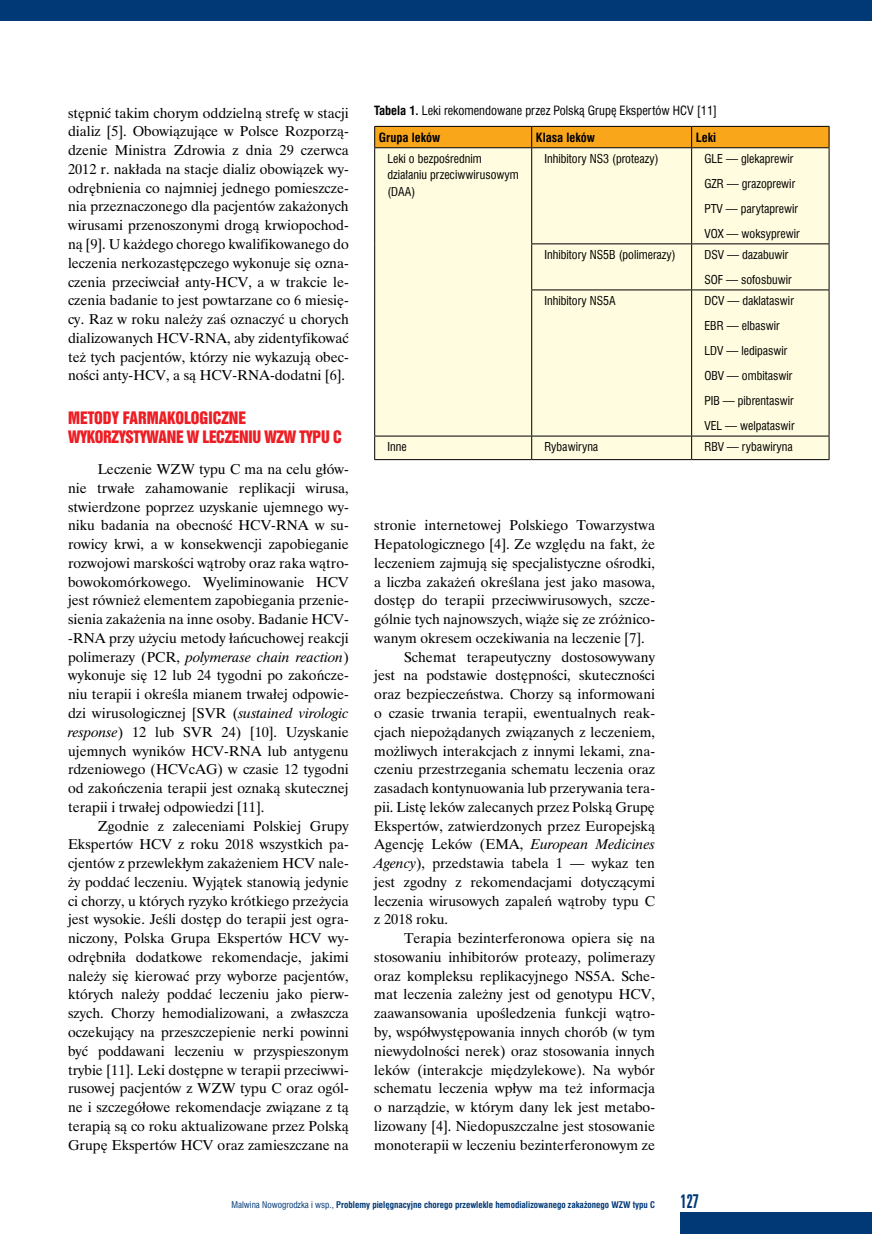
<style>
.page{position:relative;width:872px;height:1234px;background:#fff}
.page>*{position:absolute;margin:0;border:0;box-sizing:border-box;transform-origin:0 0}
.t1{font:18px "Swis 924 EU";color:#003976}
._35_Śródtytuł_I{font:15.75px/18.8px "Swis 921 EU";letter-spacing:-.02em;color:#ed1d24}
._30_Tekst{font:14.25px/18.8px "Time Ibis EE";color:#000;text-align:justify}
._40_Tabela_-_tytuł{font:12.45px "Swis 721 Cn EU";color:#000}
._40_Tabela_-_nagłówe{font:700 12.45px "Swis 721 Cn EU";color:#000}
._40_Tabela_-_tekst{font:12px/16.5px "Swis 721 Cn EU";color:#000}
.t2{font:700 9px "Swis 721 Cn EU";color:#003976}
.s1{font-style:italic}
.s2{font-weight:700}
.s3{font-weight:400}
</style>
<div class="page">
<div style="left:680px;top:1212px;width:192px;height:21px;background:#003976"></div>
<div style="left:0;top:0;width:872px;height:21px;background:#003976"></div>
<div style="left:375px;top:148px;width:453px;height:311px;background:#fffcdf"></div>
<svg style="left:531px;top:436px;width:1px;height:23px"></svg>
<svg style="left:691px;top:436px;width:1px;height:23px"></svg>
<div style="left:374px;top:126px;width:455px;height:21px;background:#faa61a"></div>
<svg style="left:374px;top:436px;width:1px;height:23px"></svg>
<svg style="left:828px;top:436px;width:1px;height:23px"></svg>
<hr style="left:374px;top:459px;width:157px;height:1px;background:#000">
<hr style="left:531px;top:459px;width:160px;height:1px;background:#000">
<hr style="left:691px;top:459px;width:138px;height:1px;background:#000">
<hr style="left:374px;top:147px;width:157px;height:1px;background:#000">
<hr style="left:374px;top:148px;width:1px;height:96px;background:#000">
<hr style="left:374px;top:244px;width:1px;height:46px;background:#000">
<hr style="left:374px;top:290px;width:1px;height:145px;background:#000">
<hr style="left:374px;top:435px;width:157px;height:1px;background:#000">
<hr style="left:531px;top:147px;width:160px;height:1px;background:#000">
<hr style="left:531px;top:148px;width:1px;height:95px;background:#000">
<hr style="left:691px;top:147px;width:138px;height:1px;background:#000">
<hr style="left:691px;top:148px;width:1px;height:95px;background:#000">
<hr style="left:828px;top:148px;width:1px;height:95px;background:#000">
<hr style="left:531px;top:243px;width:160px;height:1px;background:#000">
<hr style="left:531px;top:244px;width:1px;height:45px;background:#000">
<hr style="left:691px;top:243px;width:138px;height:1px;background:#000">
<hr style="left:691px;top:244px;width:1px;height:45px;background:#000">
<hr style="left:828px;top:244px;width:1px;height:45px;background:#000">
<hr style="left:531px;top:289px;width:160px;height:1px;background:#000">
<hr style="left:531px;top:290px;width:1px;height:145px;background:#000">
<hr style="left:531px;top:435px;width:160px;height:1px;background:#000">
<hr style="left:691px;top:289px;width:138px;height:1px;background:#000">
<hr style="left:691px;top:290px;width:1px;height:145px;background:#000">
<hr style="left:828px;top:290px;width:1px;height:145px;background:#000">
<hr style="left:691px;top:435px;width:138px;height:1px;background:#000">
<p class="_30_Tekst" style="left:68px;top:103px;width:282px">stępnić takim chorym oddzielną strefę w stacji dializ [5]. Obowiązujące w Polsce Rozporzą&shy;dzenie Ministra Zdrowia z dnia 29 czerwca 2012 r. nakłada na stacje dializ obowiązek wy&shy;odrębnienia co najmniej jednego pomieszcze&shy;nia przeznaczonego dla pacjentów zakażonych wirusami przenoszonymi drogą krwiopochod&shy;ną [9]. U każdego chorego kwalifikowanego do leczenia nerkozastępczego wykonuje się ozna&shy;czenia przeciwciał anty-HCV, a w trakcie le&shy;czenia badanie to jest powtarzane co 6 miesię&shy;cy. Raz w roku należy zaś oznaczyć u chorych dializowanych HCV-RNA, aby zidentyfikować też tych pacjentów, którzy nie wykazują obec&shy;ności anty-HCV, a są HCV-RNA-dodatni [6].</p>
<p class="_35_Śródtytuł_I" style="left:68px;top:408px;width:275px">METODY FARMAKOLOGICZNE<br>WYKORZYSTYWANE W LECZENIU WZW TYPU C</p>
<p class="_30_Tekst" style="left:68px;top:459px;width:282px;text-indent:30px">Leczenie WZW typu C ma na celu głów&shy;nie trwałe zahamowanie replikacji wirusa, stwierdzone poprzez uzyskanie ujemnego wy&shy;niku badania na obecność HCV-RNA w su&shy;rowicy krwi, a w konsekwencji zapobieganie rozwojowi marskości wątroby oraz raka wątro&shy;bowokomórkowego. Wyeliminowanie HCV jest również elementem zapobiegania przenie&shy;sienia zakażenia na inne osoby. Badanie HCV--RNA przy użyciu metody łańcuchowej reakcji polimerazy (PCR, <span class="s1">polymerase chain reaction</span>) wykonuje się 12 lub 24 tygodni po zakończe&shy;niu terapii i określa mianem trwałej odpowie&shy;dzi wirusologicznej [SVR (<span class="s1">sustained virologic response</span>) 12 lub SVR 24) [10]. Uzyskanie ujemnych wyników HCV-RNA lub antygenu rdzeniowego (HCVcAG) w czasie 12 tygodni od zakończenia terapii jest oznaką skutecznej terapii i trwałej odpowiedzi [11].</p>
<p class="_30_Tekst" style="left:68px;top:816px;width:282px;text-indent:30px">Zgodnie z zaleceniami Polskiej Grupy Ekspertów HCV z roku 2018 wszystkich pa&shy;cjentów z przewlekłym zakażeniem HCV nale&shy;ży poddać leczeniu. Wyjątek stanowią jedynie ci chorzy, u których ryzyko krótkiego przeżycia jest wysokie. Jeśli dostęp do terapii jest ogra&shy;niczony, Polska Grupa Ekspertów HCV wy&shy;odrębniła dodatkowe rekomendacje, jakimi należy się kierować przy wyborze pacjentów, których należy poddać leczeniu jako pierw&shy;szych. Chorzy hemodializowani, a zwłaszcza oczekujący na przeszczepienie nerki powinni być poddawani leczeniu w przyspieszonym trybie [11]. Leki dostępne w terapii przeciwwi&shy;rusowej pacjentów z WZW typu C oraz ogól&shy;ne i szczegółowe rekomendacje związane z tą terapią są co roku aktualizowane przez Polską Grupę Ekspertów HCV oraz zamieszczane na</p>
<p class="_40_Tabela_-_tytuł" style="left:374px;top:102px;width:344px"><span class="s2">Tabela 1.</span> Leki rekomendowane przez Polską Grupę Ekspertów HCV [11]</p>
<p class="_40_Tabela_-_nagłówe" style="left:379px;top:130px;width:63px">Grupa leków</p>
<p class="_40_Tabela_-_nagłówe" style="left:536px;top:130px;width:60px">Klasa leków</p>
<p class="_40_Tabela_-_nagłówe" style="left:696px;top:130px;width:22px">Leki</p>
<p class="_40_Tabela_-_tekst" style="left:387px;top:150px;width:133px">Leki o bezpośrednim działaniu przeciwwirusowym (DAA)</p>
<p class="_40_Tabela_-_tekst" style="left:544px;top:150px;width:116px">Inhibitory NS3 (proteazy)</p>
<p class="_40_Tabela_-_tekst" style="left:704px;top:150px;width:90px">GLE — glekaprewir</p>
<p class="_40_Tabela_-_tekst" style="left:704px;top:175px;width:92px">GZR — grazoprewir</p>
<p class="_40_Tabela_-_tekst" style="left:704px;top:200px;width:95px">PTV — parytaprewir</p>
<p class="_40_Tabela_-_tekst" style="left:704px;top:225px;width:97px">VOX — woksyprewir</p>
<p class="_40_Tabela_-_tekst" style="left:544px;top:246px;width:133px">Inhibitory NS5B (polimerazy)</p>
<p class="_40_Tabela_-_tekst" style="left:704px;top:246px;width:86px">DSV — dazabuwir</p>
<p class="_40_Tabela_-_tekst" style="left:704px;top:271px;width:89px">SOF — sofosbuwir</p>
<p class="_40_Tabela_-_tekst" style="left:544px;top:292px;width:73px">Inhibitory NS5A</p>
<p class="_40_Tabela_-_tekst" style="left:704px;top:292px;width:91px">DCV — daklataswir</p>
<p class="_40_Tabela_-_tekst" style="left:704px;top:317px;width:77px">EBR — elbaswir</p>
<p class="_40_Tabela_-_tekst" style="left:704px;top:342px;width:84px">LDV — ledipaswir</p>
<p class="_40_Tabela_-_tekst" style="left:704px;top:367px;width:89px">OBV — ombitaswir</p>
<p class="_40_Tabela_-_tekst" style="left:704px;top:392px;width:91px">PIB — pibrentaswir</p>
<p class="_40_Tabela_-_tekst" style="left:704px;top:417px;width:92px">VEL — welpataswir</p>
<p class="_40_Tabela_-_tekst" style="left:387px;top:438px;width:21px">Inne</p>
<p class="_40_Tabela_-_tekst" style="left:544px;top:438px;width:55px">Rybawiryna</p>
<p class="_40_Tabela_-_tekst" style="left:704px;top:438px;width:90px">RBV — rybawiryna</p>
<p class="_30_Tekst" style="left:374px;top:516px;width:282px">stronie internetowej Polskiego Towarzystwa Hepatologicznego [4]. Ze względu na fakt, że leczeniem zajmują się specjalistyczne ośrodki, a liczba zakażeń określana jest jako masowa, dostęp do terapii przeciwwirusowych, szcze&shy;gólnie tych najnowszych, wiąże się ze zróżnico&shy;wanym okresem oczekiwania na leczenie [7].</p>
<p class="_30_Tekst" style="left:374px;top:647px;width:282px;text-indent:30px">Schemat terapeutyczny dostosowywany jest na podstawie dostępności, skuteczności oraz bezpieczeństwa. Chorzy są informowani o czasie trwania terapii, ewentualnych reak&shy;cjach niepożądanych związanych z leczeniem, możliwych interakcjach z innymi lekami, zna&shy;czeniu przestrzegania schematu leczenia oraz zasadach kontynuowania lub przerywania tera&shy;pii. Listę leków zalecanych przez Polską Grupę Ekspertów, zatwierdzonych przez Europejską Agencję Leków (EMA, <span class="s1">European Medicines Agency</span>), przedstawia tabela 1 — wykaz ten jest zgodny z rekomendacjami dotyczącymi leczenia wirusowych zapaleń wątroby typu C z 2018 roku.</p>
<p class="_30_Tekst" style="left:374px;top:928px;width:282px;text-indent:30px">Terapia bezinterferonowa opiera się na stosowaniu inhibitorów proteazy, polimerazy oraz kompleksu replikacyjnego NS5A. Sche&shy;mat leczenia zależny jest od genotypu HCV, zaawansowania upośledzenia funkcji wątro&shy;by, współwystępowania innych chorób (w tym niewydolności nerek) oraz stosowania innych leków (interakcje międzylekowe). Na wybór schematu leczenia wpływ ma też informacja o narządzie, w którym dany lek jest metabo&shy;lizowany [4]. Niedopuszczalne jest stosowanie monoterapii w leczeniu bezinterferonowym ze</p>
<p class="t2" style="left:231px;top:1198px;width:425px"><span class="s3">Malwina Nowogrodzka i wsp.,</span> Problemy pielęgnacyjne chorego przewlekle hemodializowanego zakażonego WZW typu C</p>
<p class="t1" style="left:680px;top:1189px;width:20px">127</p>
</div>
